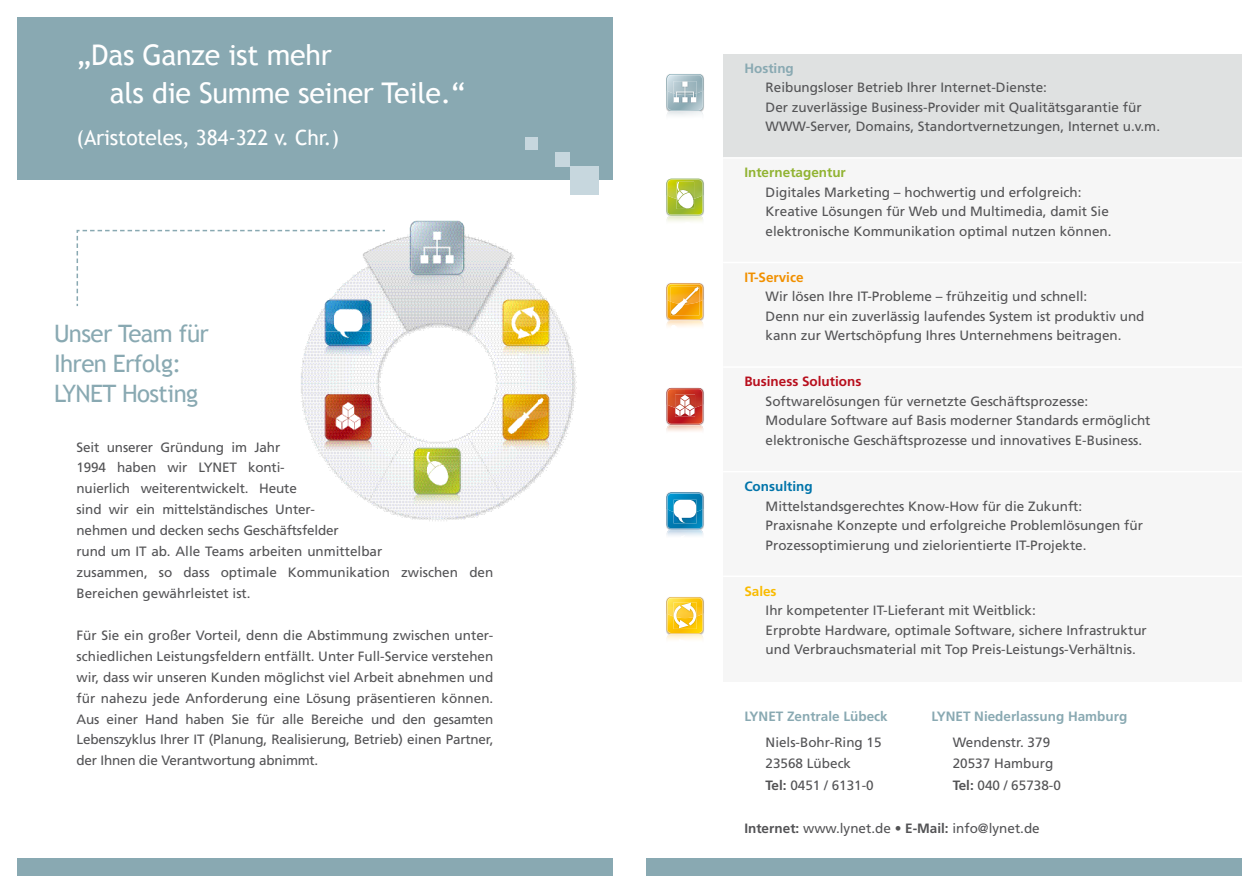
<style>
.page{position:relative;width:1259px;height:893px;background:#fff}
.page>*{position:absolute;margin:0;border:0;box-sizing:border-box;transform-origin:0 0}
.t1{font:28.5px/37.5px "Trebuchet MS";letter-spacing:-.01em;color:#fff}
.t2{font:24px/30px "Trebuchet MS";letter-spacing:-.025em;color:#89a9b2}
.t3{font:21px "Trebuchet MS";letter-spacing:-.01em;color:#fff}
.t4{font:13.5px/20.9px "Frutiger";color:#535355}
.t5{font:700 13.5px "Frutiger";color:#89a9b2}
.t6{font:700 13.5px "Frutiger";color:#b80f1d}
.t7{font:700 13.5px "Frutiger";color:#91b332}
.t8{font:700 13.5px "Frutiger";color:#f19000}
.t9{font:700 13.5px "Frutiger";color:#0074aa}
.t10{font:700 13.5px "Frutiger";color:#fabb00}
.s1{font-weight:700}
</style>
<div class="page">
<div style="left:17px;top:17px;width:595px;height:163px;background:#89a9b2"></div>
<div style="left:570px;top:167px;width:28px;height:28px;background:#c7d7de"></div>
<div style="left:555px;top:152px;width:15px;height:15px;background:#c7d7de"></div>
<div style="left:525px;top:138px;width:12px;height:12px;background:#c7d7de"></div>
<img style="left:386px;top:220px;width:129px;height:49px">
<img style="left:311px;top:269px;width:254px;height:63px">
<img style="left:301px;top:332px;width:276px;height:125px">
<img style="left:322px;top:457px;width:232px;height:62px">
<img style="left:412px;top:519px;width:53px;height:2px">
<div style="left:17px;top:859px;width:595px;height:17px;background:#89a9b2"></div>
<svg style="left:76px;top:229px;width:310px;height:79px"></svg>
<div style="left:646px;top:859px;width:596px;height:17px;background:#89a9b2"></div>
<div style="left:723px;top:54px;width:519px;height:105px;background:#dfe1e1"></div>
<div style="left:723px;top:159px;width:519px;height:104px;background:#f6f6f6"></div>
<div style="left:723px;top:263px;width:519px;height:105px;background:#f6f6f6"></div>
<div style="left:723px;top:368px;width:519px;height:104px;background:#f6f6f6"></div>
<div style="left:723px;top:472px;width:519px;height:105px;background:#f6f6f6"></div>
<div style="left:723px;top:577px;width:519px;height:105px;background:#f6f6f6"></div>
<svg style="left:666px;top:283px;width:38px;height:44px;background:#f4bc54"></svg>
<svg style="left:666px;top:178px;width:38px;height:44px"></svg>
<svg style="left:666px;top:387px;width:38px;height:45px;background:#d6796e"></svg>
<svg style="left:680px;top:395px;width:9px;height:6px"></svg>
<svg style="left:666px;top:492px;width:38px;height:44px"></svg>
<svg style="left:666px;top:74px;width:38px;height:42px;background:#b8cad0"></svg>
<svg style="left:666px;top:597px;width:38px;height:43px;background:#f8d663"></svg>
<hr style="left:723px;top:262px;width:519px;height:1px;background:#fff">
<hr style="left:723px;top:366px;width:519px;height:2px;background:#fff">
<hr style="left:723px;top:471px;width:519px;height:1px;background:#fff">
<hr style="left:723px;top:575px;width:519px;height:2px;background:#fff">
<hr style="left:723px;top:157px;width:519px;height:2px;background:#fff">
<h1 class="t1" style="left:110px;top:37px;width:358px;text-indent:-33px">„Das Ganze ist mehr<br>als die Summe seiner Teile.“</h1>
<h3 class="t3" style="left:77px;top:125px;width:264px">(Aristoteles, 384-322 v. Chr.)</h3>
<h2 class="t2" style="left:54px;top:319px;width:156px">Unser Team für<br>Ihren Erfolg:<br>LYNET Hosting</h2>
<p class="t4" style="left:77px;top:436px;width:418px">Seit unserer Gründung im Jahr<br>1994 haben wir LYNET konti-<br>nuierlich weiterentwickelt. Heute<br>sind wir ein mittelständisches Unter-<br>nehmen und decken sechs Geschäftsfelder<br>rund um IT ab. Alle Teams arbeiten unmittelbar<br>zusammen, so dass optimale Kommunikation zwischen den Bereichen gewährleistet ist.</p>
<p class="t4" style="left:77px;top:625px;width:418px;text-align:justify">Für Sie ein großer Vorteil, denn die Abstimmung zwischen unter&shy;schiedlichen Leistungsfeldern entfällt. Unter Full-Service verstehen wir, dass wir unseren Kunden möglichst viel Arbeit abnehmen und für nahezu jede Anforderung eine Lösung präsentieren können.<br>Aus einer Hand haben Sie für alle Bereiche und den gesamten Lebenszyklus Ihrer IT (Planung, Realisierung, Betrieb) einen Partner, der Ihnen die Verantwortung abnimmt.</p>
<p class="t5" style="left:744px;top:60px;width:51px">Hosting</p>
<p class="t4" style="left:765px;top:78px;width:396px;line-height:19.5px">Reibungsloser Betrieb Ihrer Internet-Dienste:<br>Der zuverlässige Business-Provider mit Qualitätsgarantie für<br>WWW-Server, Domains, Standortvernetzungen, Internet u.v.m.</p>
<p class="t7" style="left:744px;top:165px;width:103px">Internetagentur</p>
<p class="t4" style="left:765px;top:182px;width:347px;line-height:19.5px">Digitales Marketing – hochwertig und erfolgreich:<br>Kreative Lösungen für Web und Multimedia, damit Sie elektronische Kommunikation optimal nutzen können.</p>
<p class="t8" style="left:744px;top:269px;width:61px">IT-Service</p>
<p class="t4" style="left:765px;top:287px;width:380px;line-height:19.5px">Wir lösen Ihre IT-Probleme – frühzeitig und schnell:<br>Denn nur ein zuverlässig laufendes System ist produktiv und kann zur Wertschöpfung Ihres Unternehmens beitragen.</p>
<p class="t6" style="left:744px;top:374px;width:118px">Business Solutions</p>
<p class="t4" style="left:765px;top:391px;width:386px;line-height:19.5px">Softwarelösungen für vernetzte Geschäftsprozesse:<br>Modulare Software auf Basis moderner Standards ermöglicht elektronische Geschäftsprozesse und innovatives E-Business.</p>
<p class="t9" style="left:744px;top:478px;width:70px">Consulting</p>
<p class="t4" style="left:765px;top:496px;width:379px;line-height:19.5px">Mittelstandsgerechtes Know-How für die Zukunft:<br>Praxisnahe Konzepte und erfolgreiche Problemlösungen für<br>Prozessoptimierung und zielorientierte IT-Projekte.</p>
<p class="t10" style="left:744px;top:583px;width:34px">Sales</p>
<p class="t4" style="left:765px;top:600px;width:383px;line-height:19.5px">Ihr kompetenter IT-Lieferant mit Weitblick:<br>Erprobte Hardware, optimale Software, sichere Infrastruktur und Verbrauchsmaterial mit Top Preis-Leistungs-Verhältnis.</p>
<p class="t5" style="left:744px;top:708px;width:145px">LYNET Zentrale Lübeck</p>
<p class="t4" style="left:765px;top:732px;width:118px">Niels-Bohr-Ring 15<br>23568 Lübeck<br><span class="s1">Tel:</span> 0451 / 6131-0</p>
<p class="t5" style="left:931px;top:708px;width:197px">LYNET Niederlassung Hamburg</p>
<p class="t4" style="left:952px;top:732px;width:110px">Wendenstr. 379<br>20537 Hamburg<br><span class="s1">Tel:</span> 040 / 65738-0</p>
<p class="t4" style="left:744px;top:817px;width:297px"><span class="s1">Internet:</span> www.lynet.de • <span class="s1">E-Mail:</span> info@lynet.de</p>
</div>
